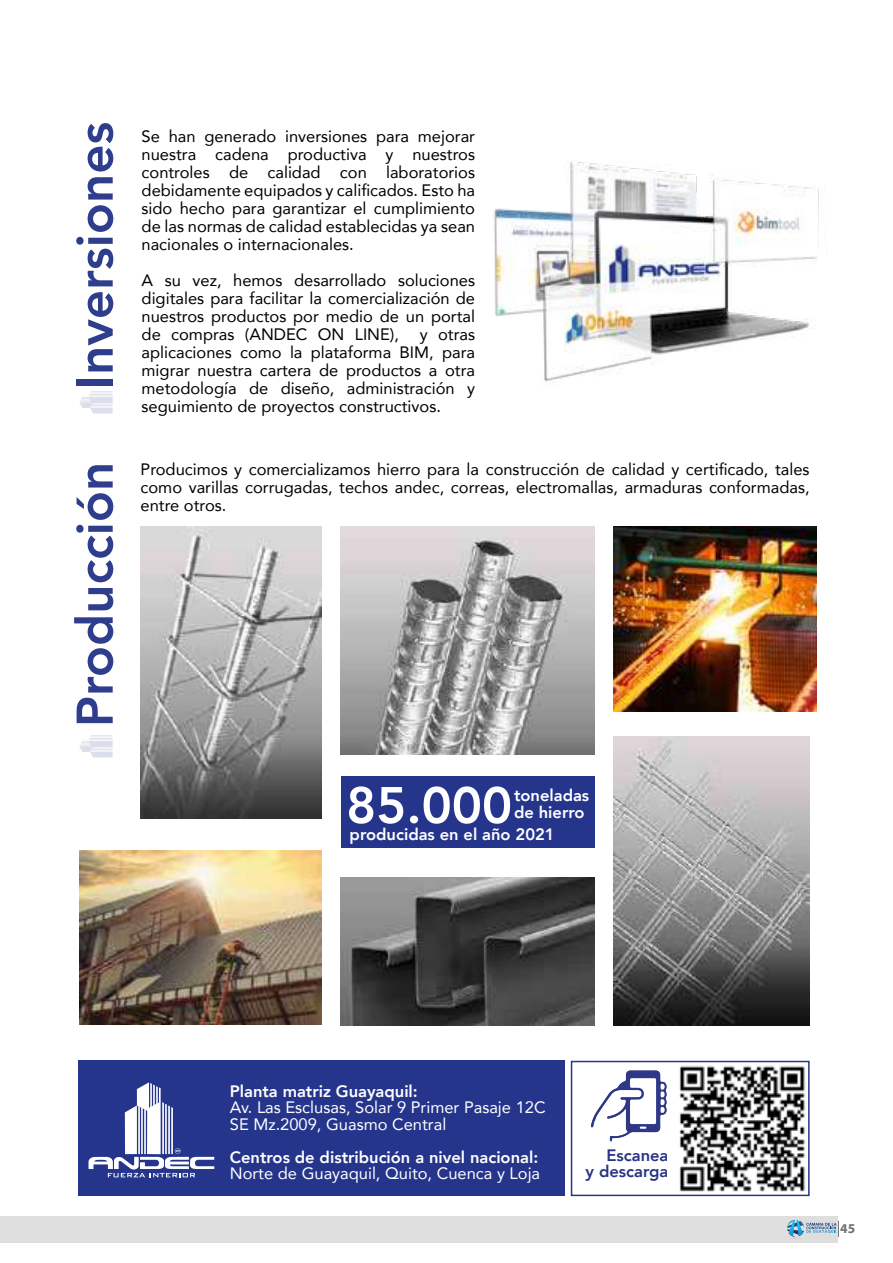
<style>
.page{position:relative;width:893px;height:1263px;background:#fff}
.page>*{position:absolute;margin:0;border:0;box-sizing:border-box;transform-origin:0 0}
.t1{font:800 51px "Avenir";color:#2e3d8c}
.t2{font:800 51px "Avenir";color:#fff}
.t3{font:16.5px/18px "Avenir";color:#000;text-align:justify}
.t4{font:800 16.5px/17.5px "Avenir";color:#fff}
.t5{font:16.5px/16.5px "Avenir";color:#fff}
.t6{font:800 16.5px/16.5px "Avenir";color:#283583;text-align:right}
.t7{font:700 13.5px "Myriad Pro";color:#706f6f}
</style>
<div class="page">
<div style="left:0;top:1217px;width:838px;height:26px;background:#dedede"></div>
<svg style="left:787px;top:1220px;width:52px;height:19px"></svg>
<div style="left:78px;top:1061px;width:487px;height:135px;background:#26358c"></div>
<div style="left:342px;top:776px;width:253px;height:72px;background:#26358c"></div>
<img style="left:141px;top:527px;width:180px;height:291px">
<img style="left:614px;top:736px;width:196px;height:289px">
<img style="left:340px;top:877px;width:255px;height:148px">
<img style="left:79px;top:850px;width:242px;height:175px">
<img style="left:614px;top:526px;width:202px;height:185px">
<img style="left:340px;top:527px;width:255px;height:228px">
<svg style="left:88px;top:1082px;width:126px;height:95px"></svg>
<img style="left:667px;top:1060px;width:143px;height:137px">
<div style="left:571px;top:1061px;width:239px;height:135px;border:2px solid #283583"></div>
<svg style="left:591px;top:1070px;width:76px;height:71px"></svg>
<svg style="left:79px;top:735px;width:34px;height:22px"></svg>
<svg style="left:79px;top:391px;width:34px;height:23px"></svg>
<img style="left:493px;top:162px;width:326px;height:220px">
<h1 class="t1" style="left:55px;top:389px;width:269px;rotate:-90deg">Inversiones</h1>
<h1 class="t1" style="left:55px;top:727px;width:267px;rotate:-90deg">Producción</h1>
<p class="t3" style="left:142px;top:127px;width:335px">Se han generado inversiones para mejorar nuestra cadena productiva y nuestros controles de calidad con laboratorios debidamente equipados y calificados. Esto ha sido hecho para garantizar el cumplimiento de las normas de calidad establecidas ya sean nacionales o internacionales.</p>
<p class="t3" style="left:142px;top:271px;width:335px">A su vez, hemos desarrollado soluciones digitales para facilitar la comercialización de nuestros productos por medio de un portal de compras (ANDEC ON LINE),</p>
<p class="t3" style="left:142px;top:325px;width:335px;text-indent:278px">y otras aplicaciones como la plataforma BIM, para migrar nuestra cartera de productos a otra metodología de diseño, administración y seguimiento de proyectos constructivos.</p>
<p class="t3" style="left:141px;top:460px;width:671px">Producimos y comercializamos hierro para la construcción de calidad y certificado, tales como varillas corrugadas, techos andec, correas, electromallas, armaduras conformadas, entre otros.</p>
<h1 class="t2" style="left:346px;top:766px;width:168px">85.000</h1>
<p class="t4" style="left:514px;top:786px;width:77px">toneladas de hierro</p>
<p class="t4" style="left:350px;top:826px;width:206px">producidas en el año 2021</p>
<p class="t4" style="left:230px;top:1082px;width:189px">Planta matriz Guayaquil:</p>
<p class="t5" style="left:230px;top:1099px;width:317px">Av. Las Esclusas, Solar 9 Primer Pasaje 12C<br>SE Mz.2009, Guasmo Central</p>
<p class="t4" style="left:230px;top:1148px;width:310px">Centros de distribución a nivel nacional:</p>
<p class="t5" style="left:230px;top:1165px;width:312px">Norte de Guayaquil, Quito, Cuenca y Loja</p>
<p class="t6" style="left:586px;top:1147px;width:84px">Escanea<br>y descarga</p>
<p class="t7" style="left:840px;top:1220px;width:16px">45</p>
</div>
